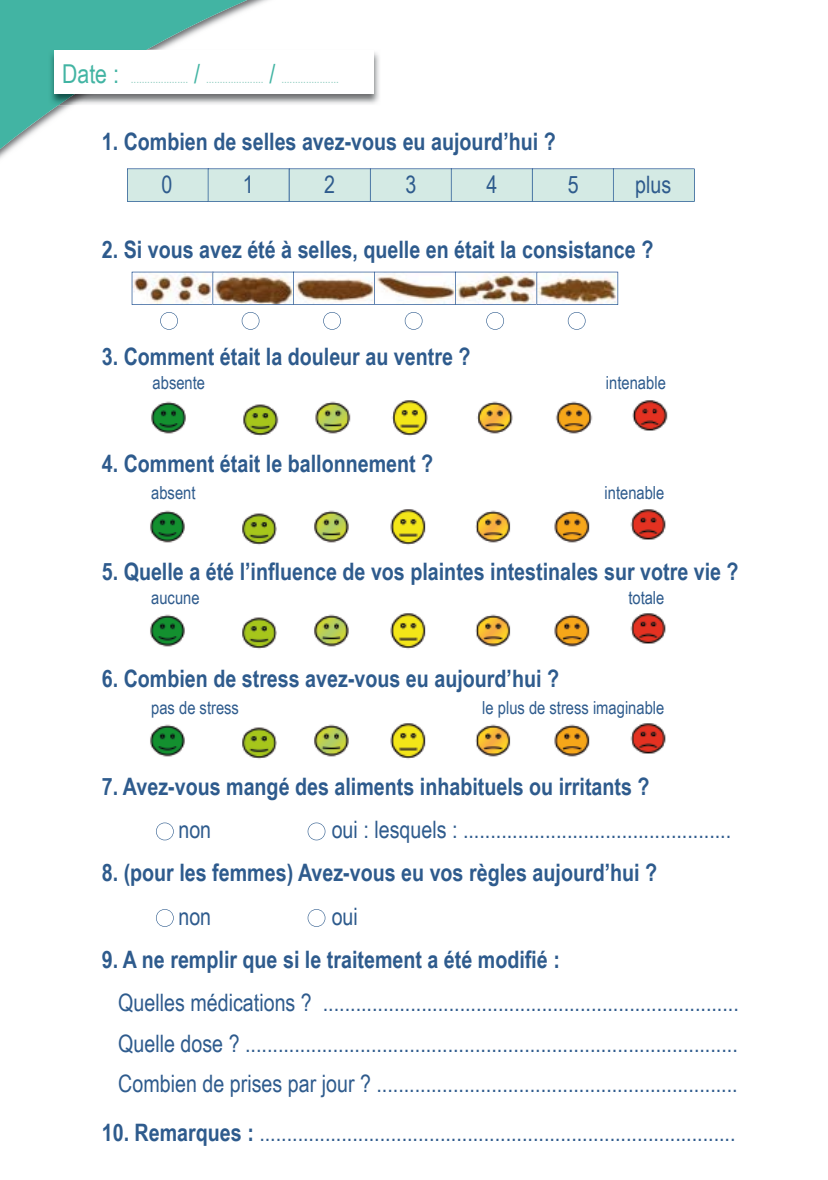
<style>
.page{position:relative;width:828px;height:1180px;background:#fff}
.page>*{position:absolute;margin:0;border:0;box-sizing:border-box;transform-origin:0 0}
.t1{font:24px/40.6px "Arial Narrow";color:#2e5b8d;text-align:justify}
.t2{font:700 24px "Arial Narrow";color:#2e5b8d}
.t3{font:18px "Arial Narrow";color:#2e5b8d}
.t4{font:12px "Arial Narrow";color:#8eccbf}
.s1{font-size:26px;color:#42b4a3}
.s2{font-weight:700}
</style>
<div class="page">
<svg style="left:0;top:0;width:619px;height:324px"></svg>
<img style="left:147px;top:49px;width:233px;height:56px">
<img style="left:48px;top:49px;width:99px;height:56px">
<div style="left:54px;top:50px;width:320px;height:44px;background:#fff"></div>
<svg style="left:132px;top:272px;width:486px;height:33px"></svg>
<svg style="left:127px;top:168px;width:567px;height:34px;background:#cbe2e0"></svg>
<svg style="left:160px;top:312px;width:18px;height:18px"></svg>
<svg style="left:156px;top:822px;width:18px;height:18px"></svg>
<svg style="left:156px;top:909px;width:18px;height:17px"></svg>
<svg style="left:308px;top:822px;width:17px;height:18px"></svg>
<svg style="left:308px;top:909px;width:17px;height:17px"></svg>
<svg style="left:242px;top:312px;width:17px;height:18px"></svg>
<svg style="left:323px;top:312px;width:18px;height:18px"></svg>
<svg style="left:405px;top:312px;width:17px;height:18px"></svg>
<svg style="left:486px;top:312px;width:18px;height:18px"></svg>
<svg style="left:568px;top:312px;width:17px;height:18px"></svg>
<img style="left:151px;top:400px;width:517px;height:36px">
<img style="left:150px;top:509px;width:516px;height:36px">
<img style="left:150px;top:613px;width:516px;height:36px">
<img style="left:150px;top:723px;width:516px;height:36px">
<p class="t4" style="left:62px;top:72px;width:278px"><span class="s1">Date :</span> ..................... <span class="s1">/</span> ..................... <span class="s1">/</span> .....................</p>
<p class="t2" style="left:102px;top:128px;width:455px">1. Combien de selles avez-vous eu aujourd’hui ?</p>
<p class="t1" style="left:162px;top:164px;width:12px">0</p>
<p class="t1" style="left:243px;top:164px;width:12px">1</p>
<p class="t1" style="left:324px;top:164px;width:12px">2</p>
<p class="t1" style="left:405px;top:164px;width:12px">3</p>
<p class="t1" style="left:486px;top:164px;width:12px">4</p>
<p class="t1" style="left:568px;top:164px;width:12px">5</p>
<p class="t1" style="left:635px;top:164px;width:38px">plus</p>
<p class="t2" style="left:102px;top:235px;width:553px">2. Si vous avez été à selles, quelle en était la consistance ?</p>
<p class="t2" style="left:102px;top:342px;width:370px">3. Comment était la douleur au ventre ?</p>
<p class="t3" style="left:153px;top:372px;width:54px">absente</p>
<p class="t3" style="left:606px;top:372px;width:61px">intenable</p>
<p class="t2" style="left:102px;top:450px;width:333px">4. Comment était le ballonnement ?</p>
<p class="t3" style="left:151px;top:482px;width:46px">absent</p>
<p class="t3" style="left:604px;top:482px;width:61px">intenable</p>
<p class="t2" style="left:102px;top:557px;width:638px">5. Quelle a été l’influence de vos plaintes intestinales sur votre vie ?</p>
<p class="t3" style="left:151px;top:587px;width:50px">aucune</p>
<p class="t3" style="left:628px;top:587px;width:38px">totale</p>
<p class="t2" style="left:102px;top:664px;width:459px">6. Combien de stress avez-vous eu aujourd’hui ?</p>
<p class="t3" style="left:151px;top:697px;width:89px">pas de stress</p>
<p class="t3" style="left:482px;top:697px;width:184px">le plus de stress imaginable</p>
<p class="t2" style="left:102px;top:772px;width:549px">7. Avez-vous mangé des aliments inhabituels ou irritants ?</p>
<p class="t1" style="left:178px;top:808px;width:34px">non</p>
<p class="t1" style="left:332px;top:808px;width:401px">oui : lesquels : .................................................</p>
<p class="t2" style="left:102px;top:858px;width:557px">8. (pour les femmes) Avez-vous eu vos règles aujourd’hui ?</p>
<p class="t1" style="left:178px;top:895px;width:34px">non</p>
<p class="t1" style="left:332px;top:895px;width:28px">oui</p>
<p class="t2" style="left:102px;top:945px;width:459px">9. A ne remplir que si le traitement a été modifié :</p>
<p class="t1" style="left:118px;top:982px;width:622px">Quelles médications ? ............................................................................<br>Quelle dose ? ..........................................................................................<br>Combien de prises par jour ? ..................................................................</p>
<p class="t1" style="left:102px;top:1112px;width:635px"><span class="s2">10. Remarques :</span> .......................................................................................</p>
</div>
